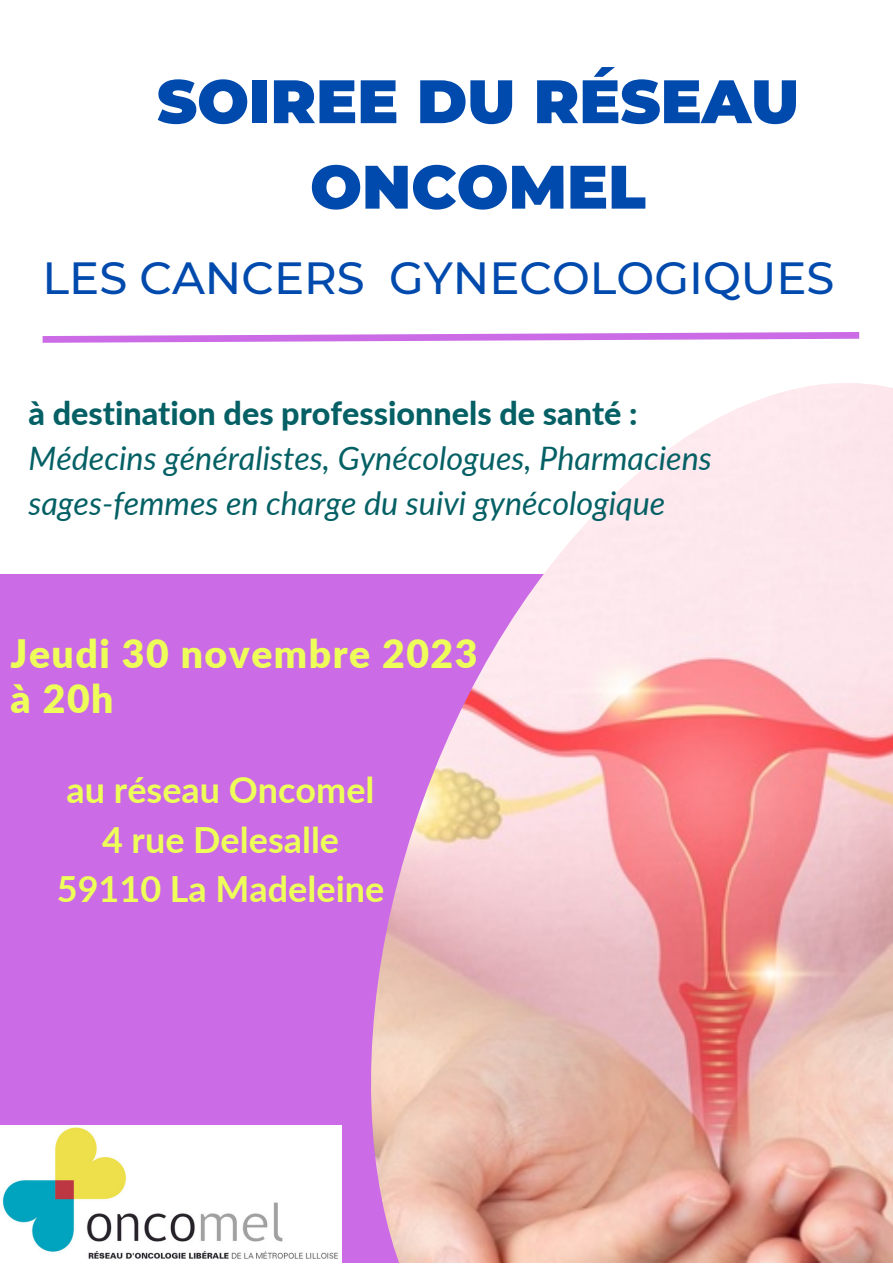
<style>
.page{position:relative;width:893px;height:1264px;background:#fff}
.page>*{position:absolute;margin:0;border:0;box-sizing:border-box;transform-origin:0 0}
.t1{font:900 61.2px/85.5px "Montserrat";color:#004aad;text-align:center}
.t2{font:500 45px "Montserrat";color:#004aad}
.t3{font:900 39.15px "Lato";letter-spacing:.04em;color:#edff58}
.t4{font:700 36px "Lato";color:#edff58}
.t5{font:italic 32.25px/45px "Lato";color:#046064}
.s1{font-weight:800;font-style:normal}
</style>
<div class="page">
<div style="left:0;top:574px;width:555px;height:688px;background:#cb6ce6"></div>
<img style="left:371px;top:383px;width:521px;height:879px">
<svg style="left:42px;top:332px;width:818px;height:11px"></svg>
<img style="left:0;top:1125px;width:342px;height:137px">
<p class="t1" style="left:157px;top:58px;width:643px">SOIREE DU RÉSEAU<br>ONCOMEL</p>
<p class="t2" style="left:43px;top:250px;width:793px">LES CANCERS GYNECOLOGIQUES</p>
<p class="t5" style="left:29px;top:390px;width:684px"><span class="s1">à destination des professionnels de santé :<br></span>Médecins généralistes, Gynécologues, Pharmaciens</p>
<p class="t5" style="left:29px;top:480px;width:638px">sages-femmes en charge du suivi gynécologique</p>
<p class="t3" style="left:11px;top:629px;width:468px">Jeudi 30 novembre 2023</p>
<p class="t3" style="left:11px;top:674px;width:104px">à 20h</p>
<p class="t4" style="left:67px;top:767px;width:309px">au réseau Oncomel</p>
<p class="t4" style="left:102px;top:817px;width:238px">4 rue Delesalle</p>
<p class="t4" style="left:57px;top:866px;width:329px">59110 La Madeleine</p>
</div>
